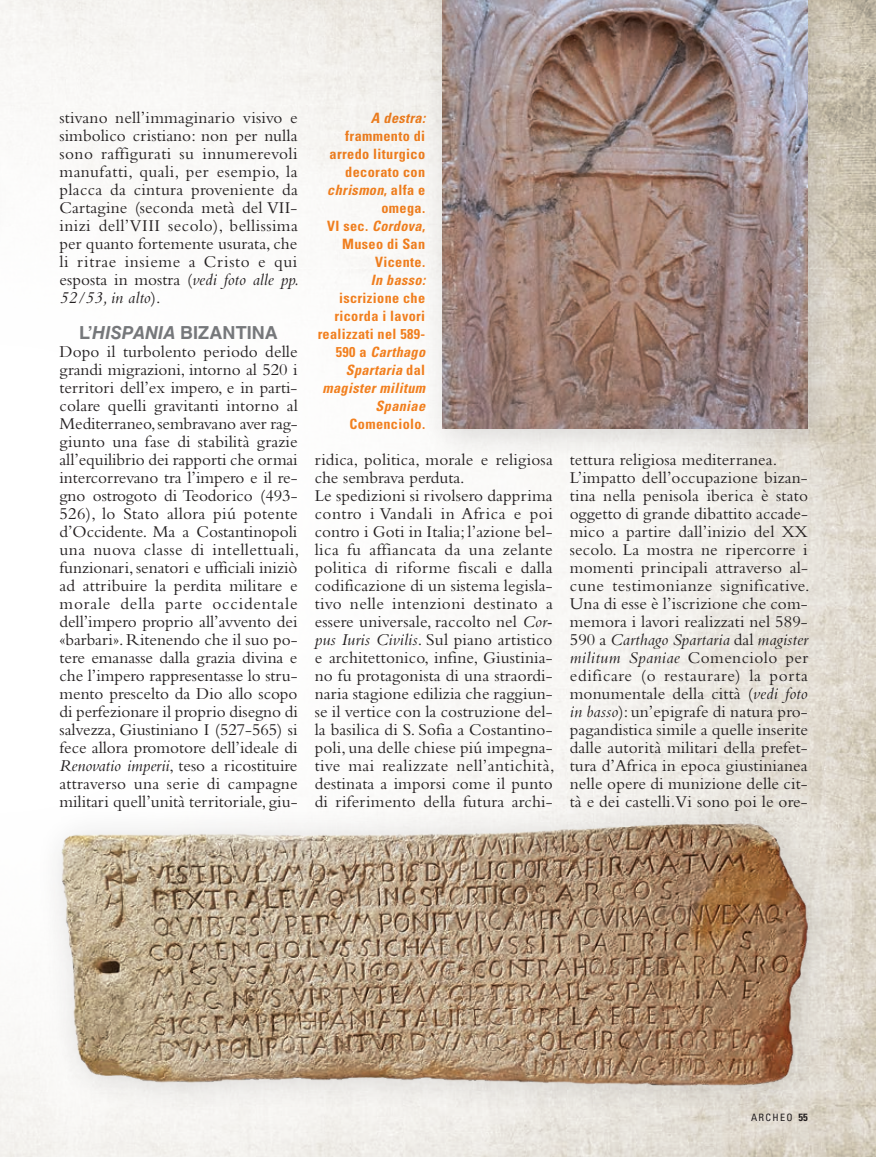
<style>
.page{position:relative;width:876px;height:1157px;background:#fff}
.page>*{position:absolute;margin:0;border:0;box-sizing:border-box;transform-origin:0 0}
.t1{font:700 18px "Helvetica LT Std";letter-spacing:.005em;color:#76787b}
.t2{font:17.25px/18px "Bembo Std";letter-spacing:.01em;color:#231f20;text-align:justify}
.t3{font:700 condensed 14.25px/18px "Univers LT Std";letter-spacing:.025em;color:#f58220;text-align:right}
.t4{font:italic 700 condensed 14.25px "Univers LT Std";letter-spacing:.025em;color:#f58220}
.t5{font:condensed 10.2px "Univers LT Std";letter-spacing:.135em;color:#231f20}
.s1{font-style:italic}
.s2{font-weight:700;font-size:10.5px}
</style>
<div class="page">
<img style="left:0;top:0;width:876px;height:1157px">
<div style="left:34px;top:794px;width:807px;height:325px;background:#231f20;opacity:.15"></div>
<img style="left:18px;top:802px;width:820px;height:322px">
<div style="left:0;top:49px;width:11px;height:456px;background:#fefdfd"></div>
<div style="left:421px;top:0;width:420px;height:462px;background:#231f20;opacity:.15"></div>
<img style="left:442px;top:0;width:366px;height:429px">
<p class="t2" style="left:60px;top:108px;width:241px">stivano nell’immaginario visivo e simbolico cristiano: non per nulla sono raffigurati su innumerevoli manufatti, quali, per esempio, la placca da cintura proveniente da Cartagine (seconda metà del VII&shy;inizi dell’VIII secolo), bellissima per quanto fortemente usurata, che li ritrae insieme a Cristo e qui esposta in mostra (<span class="s1">vedi foto alle pp.<br>52/53, in alto</span>).</p>
<p class="t1" style="left:79px;top:321px;width:200px">L’<span class="s1">HISPANIA</span> BIZANTINA</p>
<p class="t2" style="left:60px;top:342px;width:241px">Dopo il turbolento periodo delle grandi migrazioni, intorno al 520 i territori dell’ex impero, e in parti&shy;colare quelli gravitanti intorno al Mediterraneo, sembravano aver rag&shy;giunto una fase di stabilità grazie all’equilibrio dei rapporti che ormai intercorrevano tra l’impero e il re&shy;gno ostrogoto di Teodorico (493- 526), lo Stato allora piú potente d’Occidente. Ma a Costantinopoli una nuova classe di intellettuali, funzionari, senatori e ufficiali iniziò ad attribuire la perdita militare e morale della parte occidentale dell’impero proprio all’avvento dei «barbari». Ritenendo che il suo po&shy;tere emanasse dalla grazia divina e che l’impero rappresentasse lo stru&shy;mento prescelto da Dio allo scopo di perfezionare il proprio disegno di salvezza, Giustiniano I (527-565) si fece allora promotore dell’ideale di <span class="s1">Renovatio imperii</span>, teso a ricostituire attraverso una serie di campagne militari quell’unità territoriale, giu-</p>
<p class="t4" style="left:371px;top:109px;width:56px">A destra:</p>
<p class="t3" style="left:327px;top:127px;width:99px">frammento di arredo liturgico decorato con <span class="s1">chrismon</span>, alfa e omega.<br>VI sec. <span class="s1">Cordova</span>,<br>Museo di San<br>Vicente.</p>
<p class="t4" style="left:371px;top:271px;width:56px">In basso:</p>
<p class="t3" style="left:317px;top:289px;width:109px">iscrizione che ricorda i lavori realizzati nel 589-<br>590 a <span class="s1">Carthago<br>Spartaria</span> dal <span class="s1">magister militum<br>Spaniae</span></p>
<p class="t3" style="left:350px;top:415px;width:77px">Comenciolo.</p>
<p class="t2" style="left:315px;top:450px;width:241px;text-align:left">ridica, politica, morale e religiosa che sembrava perduta.<br>Le spedizioni si rivolsero dapprima contro i Vandali in Africa e poi contro i Goti in Italia; l’azione bel&shy;lica fu affiancata da una zelante politica di riforme fiscali e dalla codificazione di un sistema legisla&shy;tivo nelle intenzioni destinato a essere universale, raccolto nel <span class="s1">Cor&shy;pus Iuris Civilis</span>. Sul piano artistico e architettonico, infine, Giustinia&shy;no fu protagonista di una straordi&shy;naria stagione edilizia che raggiun&shy;se il vertice con la costruzione del&shy;la basilica di S. Sofia a Costantino&shy;poli, una delle chiese piú impegna&shy;tive mai realizzate nell’antichità, destinata a imporsi come il punto di riferimento della futura archi-</p>
<p class="t2" style="left:570px;top:450px;width:241px;text-align:left">tettura religiosa mediterranea.<br>L’impatto dell’occupazione bizan&shy;tina nella penisola iberica è stato oggetto di grande dibattito accade&shy;mico a partire dall’inizio del XX secolo. La mostra ne ripercorre i momenti principali attraverso al&shy;cune testimonianze significative.<br>Una di esse è l’iscrizione che com&shy;memora i lavori realizzati nel 589- 590 a <span class="s1">Carthago Spartaria</span> dal <span class="s1">magister militum Spaniae</span> Comenciolo per edificare (o restaurare) la porta monumentale della città (<span class="s1">vedi foto in basso</span>): un’epigrafe di natura pro&shy;pagandistica simile a quelle inserite dalle autorità militari della prefet&shy;tura d’Africa in epoca giustinianea nelle opere di munizione delle cit&shy;tà e dei castelli.Vi sono poi le ore-</p>
<p class="t5" style="left:751px;top:1111px;width:58px">ARCHEO <span class="s2">55</span></p>
</div>
